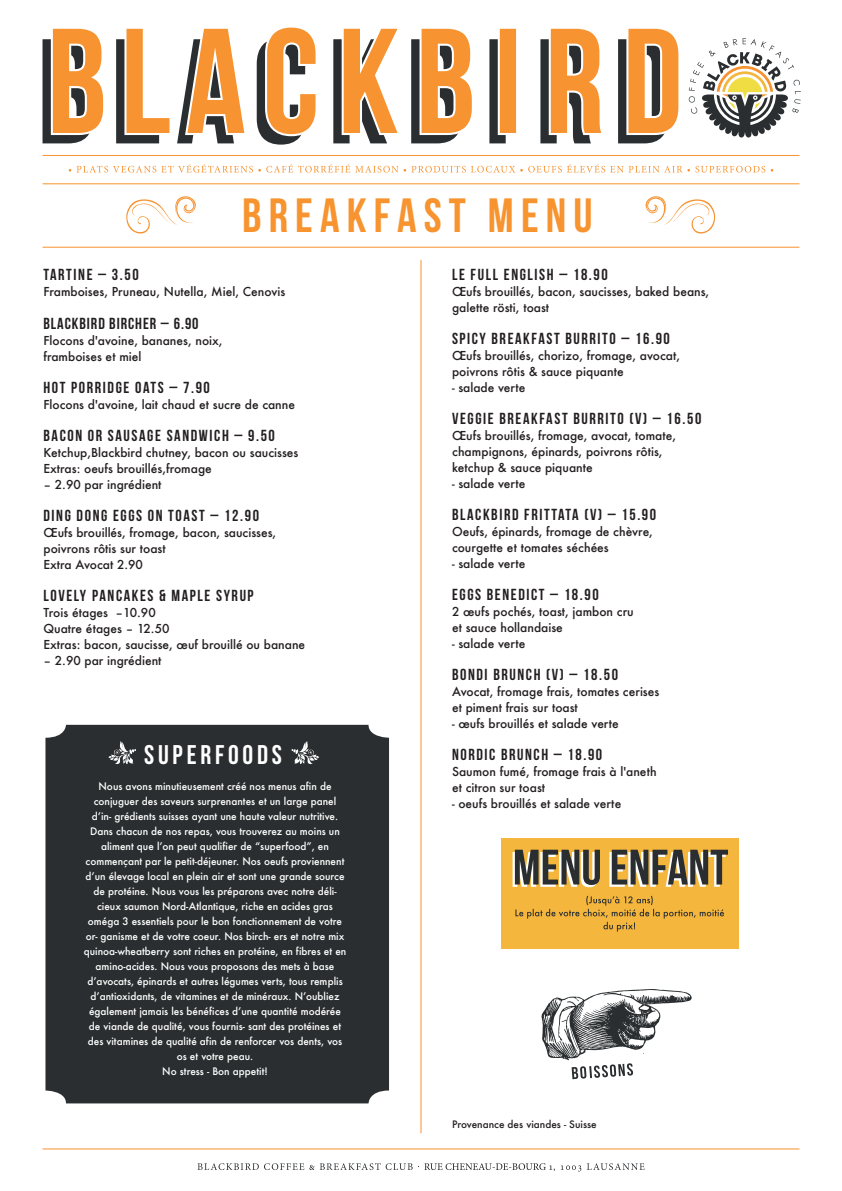
<style>
.page{position:relative;width:842px;height:1191px;background:#fff}
.page>*{position:absolute;margin:0;border:0;box-sizing:border-box;transform-origin:0 0}
.t1{font:700 48px "Bebas Neue";letter-spacing:.15em;color:#f79430}
.t2{font:700 27px "Bebas Neue";letter-spacing:.14em;color:#fff}
.t3{font:700 16px "Bebas Neue";letter-spacing:.1em;color:#231f20}
.t4{font:700 16px "Bebas Neue";letter-spacing:.06em;color:#231f20}
.t5{font:500 12px/16px "Futura";color:#231f20}
.t6{font:500 10.1px/15px "Futura";color:#fff;text-align:center}
.t7{font:500 10px "Futura";color:#231f20}
</style>
<div class="page">
<hr style="left:43px;top:1148px;width:756px;height:1px;background:#f79330">
<hr style="left:43px;top:247px;width:756px;height:1px;background:#f79330">
<hr style="left:43px;top:155px;width:756px;height:1px;background:#f79330">
<hr style="left:43px;top:183px;width:756px;height:1px;background:#f79330">
<svg style="left:69px;top:164px;width:704px;height:9px"></svg>
<svg style="left:43px;top:39px;width:620px;height:106px"></svg>
<svg style="left:51px;top:27px;width:628px;height:109px"></svg>
<svg style="left:689px;top:38px;width:112px;height:100px"></svg>
<svg style="left:197px;top:1163px;width:448px;height:8px"></svg>
<hr style="left:420px;top:260px;width:1px;height:873px;background:#f79330">
<svg style="left:126px;top:196px;width:70px;height:38px"></svg>
<svg style="left:645px;top:196px;width:71px;height:38px"></svg>
<div style="left:45px;top:725px;width:344px;height:378px;background:#2a2e30"></div>
<svg style="left:291px;top:741px;width:28px;height:23px"></svg>
<svg style="left:108px;top:741px;width:28px;height:23px"></svg>
<svg style="left:541px;top:989px;width:151px;height:90px"></svg>
<div style="left:501px;top:838px;width:238px;height:110px;background:#f4b63d"></div>
<svg style="left:512px;top:849px;width:88px;height:38px"></svg>
<svg style="left:609px;top:849px;width:119px;height:37px"></svg>
<svg style="left:515px;top:895px;width:209px;height:36px"></svg>
<h1 class="t1" style="left:242px;top:189px;width:352px">BREAKFAST MENU</h1>
<h3 class="t3" style="left:43px;top:266px;width:97px">TARTINE – 3.50</h3>
<p class="t5" style="left:43px;top:284px;width:243px">Framboises, Pruneau, Nutella, Miel, Cenovis</p>
<h3 class="t4" style="left:43px;top:314px;width:157px">BLACKBIRD BIRCHER – 6.90</h3>
<p class="t5" style="left:43px;top:332px;width:181px">Flocons d'avoine, bananes, noix, framboises et miel</p>
<h3 class="t3" style="left:43px;top:378px;width:168px">HOT PORRIDGE OATS – 7.90</h3>
<p class="t5" style="left:43px;top:396px;width:253px">Flocons d'avoine, lait chaud et sucre de canne</p>
<h3 class="t3" style="left:43px;top:426px;width:233px">BACON OR SAUSAGE SANDWICH – 9.50</h3>
<p class="t5" style="left:43px;top:444px;width:256px">Ketchup,Blackbird chutney, bacon ou saucisses<br>Extras: oeufs brouillés,fromage</p>
<p class="t5" style="left:43px;top:476px;width:120px">– 2.90 par ingrédient</p>
<h3 class="t3" style="left:43px;top:506px;width:217px">DING DONG EGGS ON TOAST – 12.90</h3>
<p class="t5" style="left:43px;top:524px;width:234px">Œufs brouillés, fromage, bacon, saucisses, poivrons rôtis sur toast<br>Extra Avocat 2.90</p>
<h3 class="t3" style="left:43px;top:586px;width:212px">LOVELY PANCAKES &amp; MAPLE SYRUP</h3>
<p class="t5" style="left:43px;top:604px;width:263px">Trois étages –10.90<br>Quatre étages – 12.50<br>Extras: bacon, saucisse, œuf brouillé ou banane</p>
<p class="t5" style="left:43px;top:652px;width:120px">– 2.90 par ingrédient</p>
<h2 class="t2" style="left:144px;top:740px;width:139px">SUPERFOODS</h2>
<p class="t6" style="left:84px;top:778px;width:264px">Nous avons minutieusement créé nos menus afin de conjuguer des saveurs surprenantes et un large panel dʼin- grédients suisses ayant une haute valeur nutritive.<br>Dans chacun de nos repas, vous trouverez au moins un aliment que lʼon peut qualifier de “superfood”, en commençant par le petit-déjeuner. Nos oeufs proviennent dʼun élevage local en plein air et sont une grande source de protéine. Nous vous les préparons avec notre déli&shy;cieux saumon Nord-Atlantique, riche en acides gras oméga 3 essentiels pour le bon fonctionnement de votre or- ganisme et de votre coeur. Nos birch- ers et notre mix quinoa-wheatberry sont riches en protéine, en fibres et en amino-acides. Nous vous proposons des mets à base dʼavocats, épinards et autres légumes verts, tous remplis dʼantioxidants, de vitamines et de minéraux. Nʼoubliez également jamais les bénéfices dʼune quantité modérée de viande de qualité, vous fournis- sant des protéines et des vitamines de qualité afin de renforcer vos dents, vos os et votre peau.<br>No stress - Bon appetit!</p>
<h3 class="t3" style="left:452px;top:265px;width:157px">LE FULL ENGLISH – 18.90</h3>
<p class="t5" style="left:452px;top:283px;width:259px">Œufs brouillés, bacon, saucisses, baked beans, galette rösti, toast</p>
<h3 class="t3" style="left:452px;top:329px;width:219px">SPICY BREAKFAST BURRITO – 16.90</h3>
<p class="t5" style="left:452px;top:347px;width:230px">Œufs brouillés, chorizo, fromage, avocat, poivrons rôtis &amp; sauce piquante</p>
<p class="t5" style="left:452px;top:379px;width:75px">- salade verte</p>
<h3 class="t3" style="left:452px;top:409px;width:251px">VEGGIE BREAKFAST BURRITO (V) – 16.50</h3>
<p class="t5" style="left:452px;top:427px;width:226px">Œufs brouillés, fromage, avocat, tomate, champignons, épinards, poivrons rôtis, ketchup &amp; sauce piquante</p>
<p class="t5" style="left:452px;top:475px;width:75px">- salade verte</p>
<h3 class="t3" style="left:452px;top:505px;width:206px">BLACKBIRD FRITTATA (V) – 15.90</h3>
<p class="t5" style="left:452px;top:523px;width:202px">Oeufs, épinards, fromage de chèvre, courgette et tomates séchées</p>
<p class="t5" style="left:452px;top:555px;width:75px">- salade verte</p>
<h3 class="t3" style="left:452px;top:585px;width:148px">EGGS BENEDICT – 18.90</h3>
<p class="t5" style="left:452px;top:603px;width:183px">2 œufs pochés, toast, jambon cru et sauce hollandaise</p>
<p class="t5" style="left:452px;top:635px;width:75px">- salade verte</p>
<h3 class="t3" style="left:452px;top:665px;width:167px">BONDI BRUNCH (V) – 18.50</h3>
<p class="t5" style="left:452px;top:683px;width:209px">Avocat, fromage frais, tomates cerises et piment frais sur toast</p>
<p class="t5" style="left:452px;top:715px;width:168px">- œufs brouillés et salade verte</p>
<h3 class="t3" style="left:452px;top:745px;width:152px">NORDIC BRUNCH – 18.90</h3>
<p class="t5" style="left:452px;top:763px;width:206px">Saumon fumé, fromage frais à l'aneth et citron sur toast</p>
<p class="t5" style="left:452px;top:795px;width:171px">- oeufs brouillés et salade verte</p>
<p class="t7" style="left:452px;top:1117px;width:146px">Provenance des viandes - Suisse</p>
</div>
